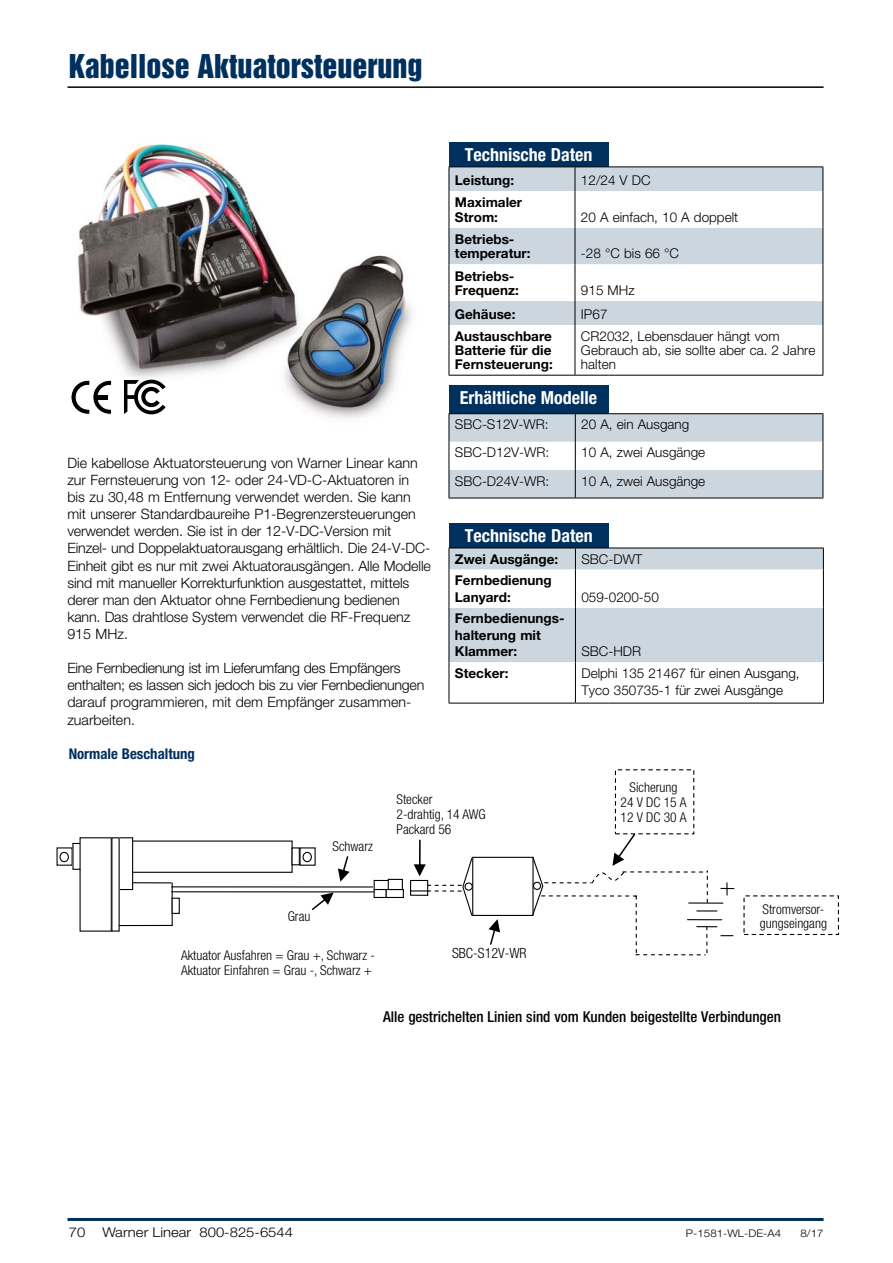
<style>
.page{position:relative;width:893px;height:1263px;background:#fff}
.page>*{position:absolute;margin:0;border:0;box-sizing:border-box;transform-origin:0 0}
.t1{font:30px "Helvetica Inserat LT Std";color:#00305e}
.t2{font:700 condensed 18px "Helvetica Neue LT Std";color:#fff}
.t3{font:500 condensed 15px "Helvetica Neue LT Std";color:#000}
.t4{font:700 condensed 14.85px "Helvetica Neue LT Std";color:#00305e}
.t5{font:300 14.25px/17.1px "Helvetica Neue LT Std";letter-spacing:-.01em;color:#000}
.t6{font:300 condensed 14.1px "Helvetica Neue LT Std";color:#000}
.t7{font:300 13.5px/14.2px "Helvetica Neue LT Std";color:#000}
.t8{font:700 13.5px/16.5px "Helvetica Neue LT Std";color:#000}
.Graphic_Copy{font:300 condensed 13.5px/14.2px "Helvetica Neue LT Std";color:#000}
.t9{font:300 13.5px "Helvetica Neue LT Std";color:#000;scale:1.1 1}
.t10{font:300 10.5px "Helvetica Neue LT Std";color:#000;scale:1.1 1}
</style>
<div class="page">
<hr style="left:68px;top:1218px;width:756px;height:3px;background:#00305e">
<hr style="left:68px;top:86px;width:756px;height:2px;background:#000">
<img style="left:78px;top:144px;width:333px;height:274px">
<div style="left:132px;top:840px;width:161px;height:33px;border:1px solid #000"></div>
<div style="left:118px;top:837px;width:15px;height:53px;border:1px solid #000"></div>
<div style="left:72px;top:843px;width:9px;height:27px;border:1px solid #000"></div>
<svg style="left:59px;top:851px;width:114px;height:76px"></svg>
<div style="left:302px;top:852px;width:10px;height:10px;border:1px solid #000;border-radius:50%"></div>
<div style="left:292px;top:847px;width:8px;height:18px;border:1px solid #000"></div>
<hr style="left:172px;top:886px;width:201px;height:1px;background:#000">
<hr style="left:172px;top:891px;width:202px;height:1px;background:#000">
<div style="left:374px;top:880px;width:16px;height:10px;border:1px solid #000"></div>
<div style="left:374px;top:889px;width:13px;height:9px;border:1px solid #000"></div>
<div style="left:386px;top:889px;width:18px;height:9px;border:1px solid #000"></div>
<div style="left:388px;top:879px;width:15px;height:11px;border:1px solid #000"></div>
<svg style="left:338px;top:856px;width:12px;height:26px"></svg>
<svg style="left:312px;top:892px;width:22px;height:18px"></svg>
<hr style="left:172px;top:883px;width:1px;height:42px;background:#000">
<div style="left:172px;top:898px;width:8px;height:16px;border:1px solid #000"></div>
<svg style="left:410px;top:834px;width:324px;height:122px"></svg>
<div style="left:67px;top:379px;width:46px;height:37px;background:#fff"></div>
<svg style="left:71px;top:380px;width:41px;height:34px"></svg>
<div style="left:96px;top:395px;width:12px;height:5px;background:#000"></div>
<svg style="left:124px;top:380px;width:42px;height:34px"></svg>
<div style="left:449px;top:142px;width:159px;height:25px;background:#00305e"></div>
<div style="left:450px;top:167px;width:373px;height:24px;background:#ccd6df"></div>
<svg style="left:450px;top:191px;width:373px;height:184px"></svg>
<svg style="left:575px;top:167px;width:1px;height:24px"></svg>
<hr style="left:575px;top:191px;width:1px;height:37px;background:#000">
<hr style="left:575px;top:228px;width:1px;height:36px;background:#000">
<hr style="left:575px;top:264px;width:1px;height:37px;background:#000">
<svg style="left:575px;top:301px;width:1px;height:24px"></svg>
<hr style="left:575px;top:325px;width:1px;height:50px;background:#000">
<svg style="left:449px;top:167px;width:1px;height:24px"></svg>
<svg style="left:823px;top:167px;width:1px;height:24px"></svg>
<hr style="left:449px;top:191px;width:1px;height:37px;background:#000">
<hr style="left:823px;top:191px;width:1px;height:37px;background:#000">
<hr style="left:449px;top:228px;width:1px;height:36px;background:#000">
<hr style="left:823px;top:228px;width:1px;height:36px;background:#000">
<hr style="left:449px;top:264px;width:1px;height:37px;background:#000">
<hr style="left:823px;top:264px;width:1px;height:37px;background:#000">
<svg style="left:449px;top:301px;width:1px;height:24px"></svg>
<svg style="left:823px;top:301px;width:1px;height:24px"></svg>
<hr style="left:449px;top:325px;width:1px;height:50px;background:#000">
<hr style="left:823px;top:325px;width:1px;height:50px;background:#000">
<hr style="left:449px;top:375px;width:126px;height:1px;background:#000">
<hr style="left:575px;top:375px;width:33px;height:1px;background:#000">
<hr style="left:608px;top:375px;width:215px;height:1px;background:#000">
<hr style="left:608px;top:166px;width:215px;height:1px;background:#000">
<hr style="left:449px;top:166px;width:126px;height:1px;background:#000">
<hr style="left:575px;top:166px;width:33px;height:1px;background:#000">
<div style="left:449px;top:386px;width:159px;height:28px;background:#00305e"></div>
<svg style="left:449px;top:414px;width:375px;height:84px"></svg>
<hr style="left:449px;top:498px;width:126px;height:1px;background:#000">
<hr style="left:575px;top:498px;width:33px;height:1px;background:#000">
<hr style="left:608px;top:498px;width:215px;height:1px;background:#000">
<hr style="left:449px;top:413px;width:126px;height:1px;background:#000">
<hr style="left:575px;top:413px;width:33px;height:1px;background:#000">
<hr style="left:608px;top:413px;width:215px;height:1px;background:#000">
<div style="left:449px;top:523px;width:160px;height:25px;background:#00305e"></div>
<svg style="left:450px;top:662px;width:373px;height:41px"></svg>
<hr style="left:575px;top:662px;width:1px;height:41px;background:#000">
<svg style="left:449px;top:549px;width:375px;height:113px"></svg>
<hr style="left:449px;top:570px;width:1px;height:38px;background:#000">
<hr style="left:823px;top:570px;width:1px;height:38px;background:#000">
<hr style="left:449px;top:608px;width:1px;height:54px;background:#000">
<hr style="left:823px;top:608px;width:1px;height:54px;background:#000">
<hr style="left:449px;top:662px;width:1px;height:41px;background:#000">
<hr style="left:823px;top:662px;width:1px;height:41px;background:#000">
<hr style="left:449px;top:703px;width:126px;height:1px;background:#000">
<hr style="left:575px;top:703px;width:34px;height:1px;background:#000">
<hr style="left:609px;top:703px;width:215px;height:1px;background:#000">
<hr style="left:449px;top:548px;width:126px;height:1px;background:#000">
<hr style="left:575px;top:548px;width:34px;height:1px;background:#000">
<hr style="left:609px;top:548px;width:215px;height:1px;background:#000">
<p class="t1" style="left:69px;top:48px;width:355px">Kabellose Aktuatorsteuerung</p>
<p class="t5" style="left:67px;top:454px;width:365px">Die kabellose Aktuatorsteuerung von Warner Linear kann zur Fernsteuerung von 12- oder 24-VD-C-Aktuatoren in<br>bis zu 30,48 m Entfernung verwendet werden. Sie kann mit unserer Standardbaureihe P1-Begrenzersteuerungen verwendet werden. Sie ist in der 12-V-DC-Version mit Einzel- und Doppelaktuatorausgang erhältlich. Die 24-V-DC-Einheit gibt es nur mit zwei Aktuatorausgängen. Alle Modelle sind mit manueller Korrekturfunktion ausgestattet, mittels derer man den Aktuator ohne Fernbedienung bedienen kann. Das drahtlose System verwendet die RF-Frequenz 915 MHz.</p>
<p class="t5" style="left:67px;top:659px;width:358px">Eine Fernbedienung ist im Lieferumfang des Empfängers enthalten; es lassen sich jedoch bis zu vier Fernbedienungen darauf programmieren, mit dem Empfänger zusammen&shy;zuarbeiten.</p>
<p class="t4" style="left:69px;top:744px;width:128px">Normale Beschaltung</p>
<p class="t2" style="left:465px;top:144px;width:129px">Technische Daten</p>
<p class="t8" style="left:455px;top:172px;width:61px">Leistung:</p>
<p class="t7" style="left:581px;top:173px;width:71px">12/24 V DC</p>
<p class="t8" style="left:455px;top:194px;width:69px">Maximaler</p>
<p class="t8" style="left:455px;top:208px;width:44px">Strom:</p>
<p class="t7" style="left:581px;top:210px;width:159px">20 A einfach, 10 A doppelt</p>
<p class="t8" style="left:455px;top:231px;width:61px">Betriebs-</p>
<p class="t8" style="left:455px;top:245px;width:77px">temperatur:</p>
<p class="t7" style="left:581px;top:246px;width:100px">-28 °C bis 66 °C</p>
<p class="t8" style="left:455px;top:267px;width:61px">Betriebs-</p>
<p class="t8" style="left:455px;top:282px;width:65px">Frequenz:</p>
<p class="t7" style="left:581px;top:283px;width:55px">915 MHz</p>
<p class="t8" style="left:455px;top:306px;width:62px">Gehäuse:</p>
<p class="t7" style="left:581px;top:307px;width:28px">IP67</p>
<p class="t8" style="left:455px;top:327px;width:99px">Austauschbare</p>
<p class="t8" style="left:455px;top:343px;width:99px;line-height:14.2px">Batterie für die<br>Fernsteuerung:</p>
<p class="t7" style="left:581px;top:328px;width:236px">CR2032, Lebensdauer hängt vom<br>Gebrauch ab, sie sollte aber ca. 2 Jahre halten</p>
<p class="t2" style="left:460px;top:387px;width:139px">Erhältliche Modelle</p>
<p class="t7" style="left:455px;top:417px;width:95px">SBC-S12V-WR:</p>
<p class="t7" style="left:581px;top:417px;width:109px">20 A, ein Ausgang</p>
<p class="t7" style="left:455px;top:445px;width:96px">SBC-D12V-WR:</p>
<p class="t7" style="left:581px;top:445px;width:125px">10 A, zwei Ausgänge</p>
<p class="t7" style="left:455px;top:473px;width:96px">SBC-D24V-WR:</p>
<p class="t7" style="left:581px;top:473px;width:125px">10 A, zwei Ausgänge</p>
<p class="t2" style="left:465px;top:525px;width:129px">Technische Daten</p>
<p class="t8" style="left:455px;top:550px;width:105px">Zwei Ausgänge:</p>
<p class="t7" style="left:581px;top:551px;width:63px">SBC-DWT</p>
<p class="t8" style="left:455px;top:572px;width:98px">Fernbedienung<br>Lanyard:</p>
<p class="t7" style="left:581px;top:590px;width:79px">059-0200-50</p>
<p class="t8" style="left:455px;top:610px;width:111px">Fernbedienungs&shy;halterung mit<br>Klammer:</p>
<p class="t7" style="left:581px;top:644px;width:61px">SBC-HDR</p>
<p class="t8" style="left:455px;top:665px;width:55px">Stecker:</p>
<p class="t7" style="left:581px;top:665px;width:220px;line-height:16.5px">Delphi 135 21467 für einen Ausgang,<br>Tyco 350735-1 für zwei Ausgänge</p>
<p class="Graphic_Copy" style="left:333px;top:839px;width:42px">Schwarz</p>
<p class="Graphic_Copy" style="left:397px;top:792px;width:37px">Stecker</p>
<p class="Graphic_Copy" style="left:397px;top:807px;width:91px">2-drahtig, 14 AWG</p>
<p class="Graphic_Copy" style="left:397px;top:822px;width:56px">Packard 56</p>
<p class="Graphic_Copy" style="left:630px;top:780px;width:49px">Sicherung</p>
<p class="Graphic_Copy" style="left:620px;top:795px;width:68px">24 V DC 15 A</p>
<p class="Graphic_Copy" style="left:620px;top:810px;width:68px">12 V DC 30 A</p>
<p class="Graphic_Copy" style="left:288px;top:908px;width:24px">Grau</p>
<p class="Graphic_Copy" style="left:181px;top:948px;width:195px">Aktuator Ausfahren = Grau +, Schwarz -</p>
<p class="Graphic_Copy" style="left:181px;top:963px;width:192px">Aktuator Einfahren = Grau -, Schwarz +</p>
<p class="t6" style="left:452px;top:945px;width:76px">SBC-S12V-WR</p>
<p class="Graphic_Copy" style="left:760px;top:901px;width:69px">Stromversor&shy;gungseingang</p>
<p class="t3" style="left:383px;top:1007px;width:399px">Alle gestrichelten Linien sind vom Kunden beigestellte Verbindungen</p>
<p class="t9" style="left:69px;top:1224px;width:17px">70</p>
<p class="t9" style="left:102px;top:1224px;width:175px">Warner Linear 800-825-6544</p>
<p class="t10" style="left:686px;top:1226px;width:88px">P-1581-WL-DE-A4</p>
<p class="t10" style="left:800px;top:1226px;width:23px">8/17</p>
</div>
